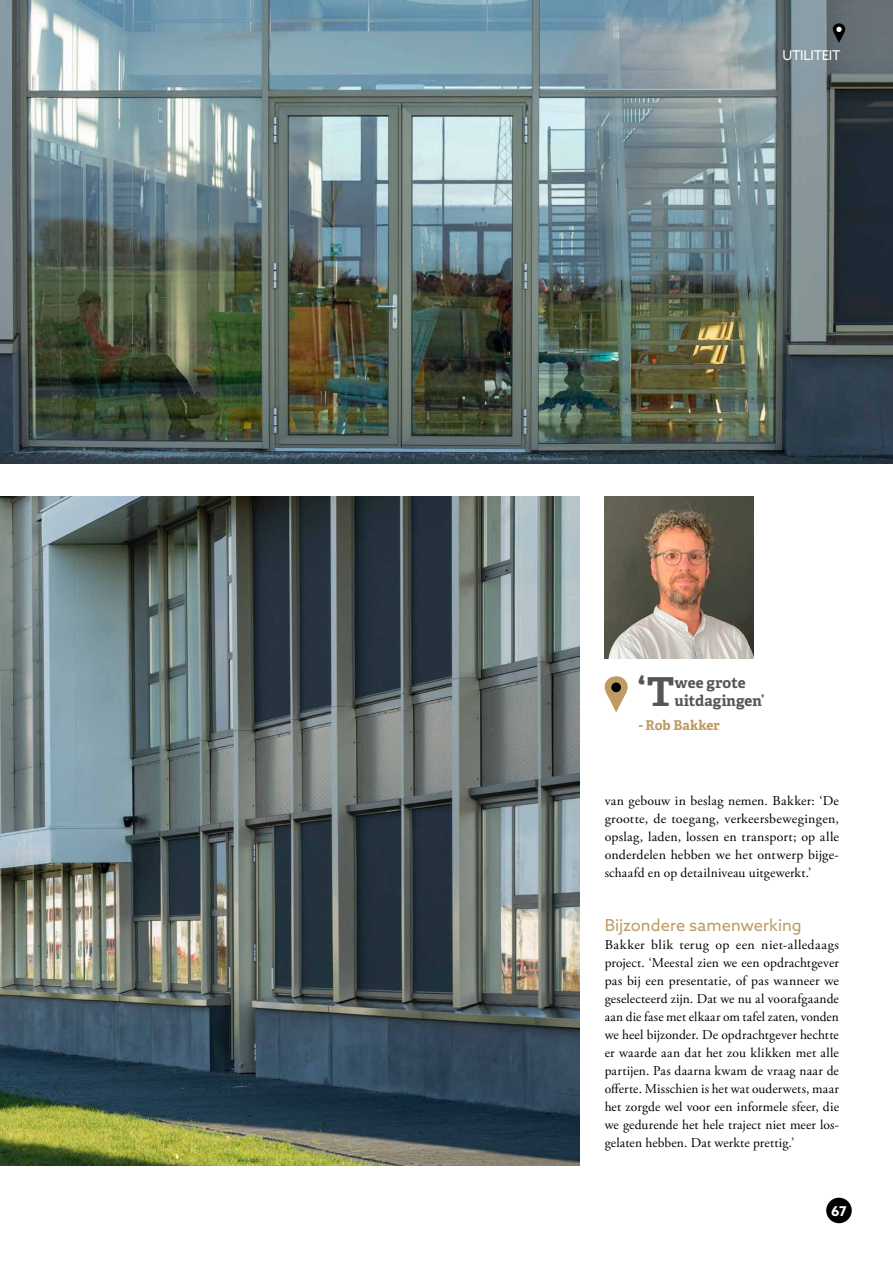
<style>
.page{position:relative;width:893px;height:1263px;background:#fff}
.page>*{position:absolute;margin:0;border:0;box-sizing:border-box;transform-origin:0 0}
.t1{font:700 39.9px "Adelle Basic";color:#565656}
.t2{font:16.5px "Azo Sans";color:#bf9b63}
.t3{font:700 15px/18px "Adelle Basic";letter-spacing:.01em;color:#565656}
.t4{font:13.5px/18px "Adobe Garamond Pro";letter-spacing:.01em;color:#000;text-align:justify}
.t5{font:700 13.5px "Adelle Basic";color:#bf9b63}
.t6{font:13.5px "Azo Sans";letter-spacing:-.025em;color:#fff}
.t7{font:700 13.5px "Azo Sans";color:#fff}
</style>
<div class="page">
<img style="left:0;top:0;width:893px;height:463px">
<img style="left:605px;top:496px;width:148px;height:162px">
<svg style="left:605px;top:676px;width:23px;height:36px"></svg>
<div style="left:611px;top:682px;width:10px;height:10px;background:#000;border-radius:50%"></div>
<img style="left:0;top:496px;width:579px;height:669px">
<svg style="left:833px;top:23px;width:12px;height:20px"></svg>
<svg style="left:836px;top:27px;width:6px;height:5px"></svg>
<div style="left:826px;top:1198px;width:26px;height:25px;background:#000;border-radius:50%"></div>
<p class="t6" style="left:783px;top:46px;width:59px">UTILITEIT</p>
<h1 class="t1" style="left:637px;top:666px;width:39px">‘T</h1>
<p class="t3" style="left:674px;top:673px;width:92px">wee grote uitdagingen’</p>
<p class="t5" style="left:639px;top:717px;width:83px">- Rob Bakker</p>
<p class="t4" style="left:605px;top:792px;width:236px">van gebouw in beslag nemen. Bakker: ‘De grootte, de toegang, verkeersbewegingen, opslag, laden, lossen en transport; op alle onderdelen hebben we het ontwerp bijge&shy;schaafd en op detailniveau uitgewerkt.’</p>
<p class="t2" style="left:605px;top:914px;width:199px">Bijzondere samenwerking</p>
<p class="t4" style="left:605px;top:936px;width:236px">Bakker blik terug op een niet-alledaags project. ‘Meestal zien we een opdrachtgever pas bij een presentatie, of pas wanneer we geselecteerd zijn. Dat we nu al voorafgaande aan die fase met elkaar om tafel zaten, vonden we heel bijzonder. De opdrachtgever hechtte er waarde aan dat het zou klikken met alle partijen. Pas daarna kwam de vraag naar de offerte. Misschien is het wat ouderwets, maar het zorgde wel voor een informele sfeer, die we gedurende het hele traject niet meer los&shy;gelaten hebben. Dat werkte prettig.’</p>
<p class="t7" style="left:831px;top:1202px;width:17px">67</p>
</div>
